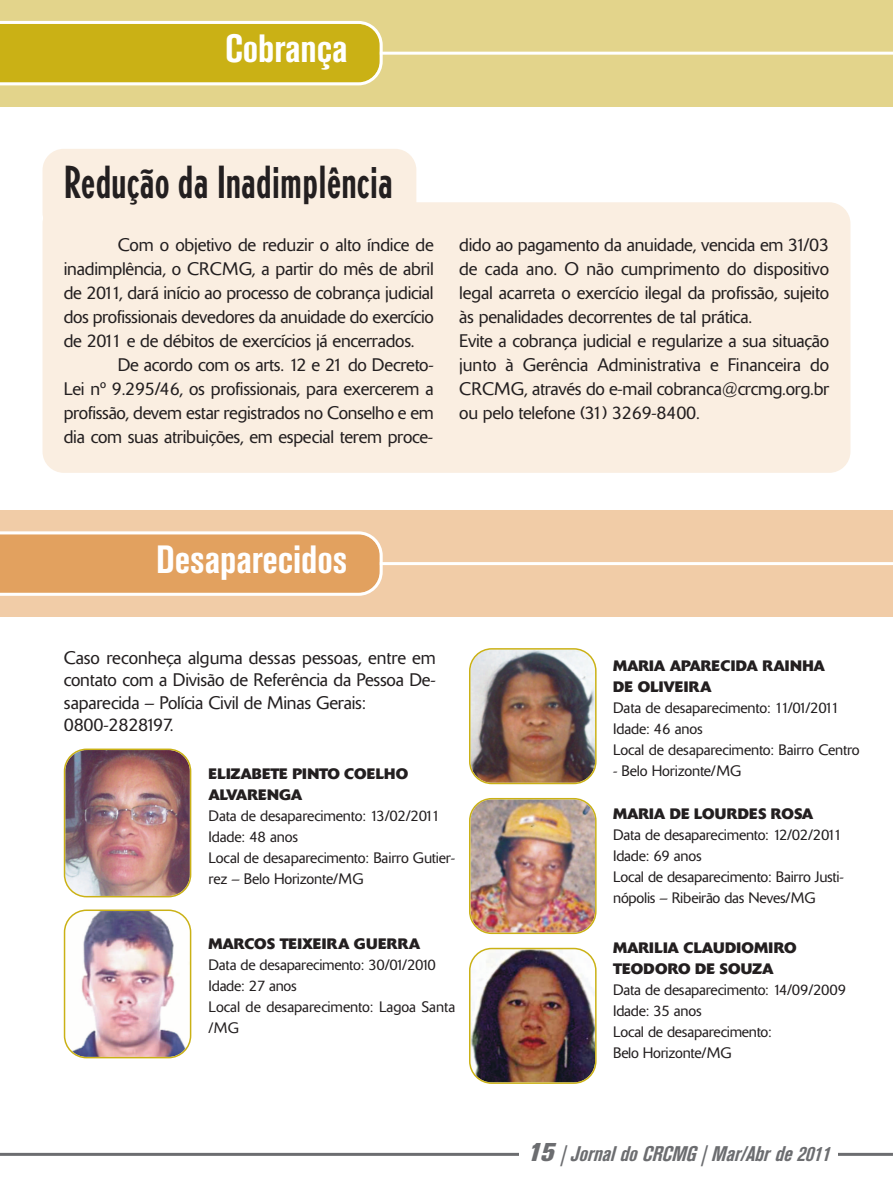
<style>
.page{position:relative;width:893px;height:1191px;background:#fff}
.page>*{position:absolute;margin:0;border:0;box-sizing:border-box;transform-origin:0 0}
.t1{font:500 condensed 45px "AT Erbar";color:#231f20}
.t2{font:700 condensed 39px "Akzidenz Grotesk BE";color:#fff}
.t3{font:21px "FT100 IT";color:#6c6d70}
.t4{font:300 18px/24px "Delta";letter-spacing:-.015em;color:#231f20}
.t5{font:300 15px/21px "Delta";letter-spacing:-.01em;color:#231f20}
.t6{font:700 15px/21px "Delta";letter-spacing:-.01em;color:#231f20}
.t7{font:700 15px/21px "Delta";letter-spacing:.01em;color:#231f20}
.s1{font-family:"FT100 EXBDIT";font-size:25.5px}
</style>
<div class="page">
<div style="left:0;top:0;width:893px;height:106px;background:#e3d48b"></div>
<hr style="left:0;top:52px;width:893px;height:3px;background:#fff">
<svg style="left:0;top:21px;width:383px;height:64px;background:#cfb82c"></svg>
<div style="left:0;top:510px;width:893px;height:107px;background:#f1cca7"></div>
<hr style="left:0;top:562px;width:893px;height:3px;background:#fff">
<svg style="left:0;top:531px;width:383px;height:65px;background:#e5ab70"></svg>
<img style="left:64px;top:748px;width:127px;height:149px">
<img style="left:64px;top:909px;width:127px;height:149px">
<img style="left:469px;top:648px;width:128px;height:136px">
<img style="left:469px;top:798px;width:128px;height:136px">
<img style="left:469px;top:947px;width:128px;height:136px">
<hr style="left:0;top:1152px;width:893px;height:3px;background:#6c6d70">
<div style="left:519px;top:1140px;width:319px;height:38px;background:#fff"></div>
<div style="left:43px;top:202px;width:807px;height:271px;background:#faeee1;border-radius:21px"></div>
<div style="left:43px;top:149px;width:373px;height:85px;background:#faeee1;border-radius:21px"></div>
<h2 class="t2" style="left:225px;top:35px;width:124px">Cobrança</h2>
<h1 class="t1" style="left:64px;top:165px;width:331px">Redução da Inadimplência</h1>
<p class="t4" style="left:64px;top:234px;width:371px;text-align:justify;text-indent:54px">Com o objetivo de reduzir o alto índice de inadimplência, o CRCMG, a partir do mês de abril de 2011, dará início ao processo de cobrança judicial dos profissionais devedores da anuidade do exercício de 2011 e de débitos de exercícios já encerrados.</p>
<p class="t4" style="left:64px;top:354px;width:371px;text-align:justify;text-indent:54px">De acordo com os arts. 12 e 21 do Decreto-Lei nº 9.295/46, os profissionais, para exercerem a profissão, devem estar registrados no Conselho e em dia com suas atribuições, em especial terem proce-</p>
<p class="t4" style="left:459px;top:234px;width:372px">dido ao pagamento da anuidade, vencida em 31/03 de cada ano. O não cumprimento do dispositivo legal acarreta o exercício ilegal da profissão, sujeito às penalidades decorrentes de tal prática.<br>Evite a cobrança judicial e regularize a sua situação junto à Gerência Administrativa e Financeira do CRCMG, através do e-mail cobranca@crcmg.org.br ou pelo telefone (31) 3269-8400.</p>
<h2 class="t2" style="left:156px;top:545px;width:193px">Desaparecidos</h2>
<p class="t4" style="left:64px;top:648px;width:374px;line-height:22.5px">Caso reconheça alguma dessas pessoas, entre em contato com a Divisão de Referência da Pessoa De&shy;saparecida – Polícia Civil de Minas Gerais:<br>0800-2828197.</p>
<p class="t6" style="left:209px;top:764px;width:201px">ELIZABETE PINTO COELHO<br>ALVARENGA</p>
<p class="t5" style="left:209px;top:806px;width:248px">Data de desaparecimento: 13/02/2011<br>Idade: 48 anos<br>Local de desaparecimento: Bairro Gutier&shy;rez – Belo Horizonte/MG</p>
<p class="t7" style="left:209px;top:934px;width:213px">MARCOS TEIXEIRA GUERRA</p>
<p class="t5" style="left:209px;top:955px;width:248px">Data de desaparecimento: 30/01/2010<br>Idade: 27 anos<br>Local de desaparecimento: Lagoa Santa /MG</p>
<p class="t6" style="left:613px;top:656px;width:213px">MARIA APARECIDA RAINHA<br>DE OLIVEIRA</p>
<p class="t5" style="left:613px;top:698px;width:248px">Data de desaparecimento: 11/01/2011<br>Idade: 46 anos<br>Local de desaparecimento: Bairro Centro</p>
<p class="t5" style="left:613px;top:761px;width:130px">- Belo Horizonte/MG</p>
<p class="t6" style="left:613px;top:804px;width:202px">MARIA DE LOURDES ROSA</p>
<p class="t5" style="left:613px;top:825px;width:232px">Data de desaparecimento: 12/02/2011<br>Idade: 69 anos<br>Local de desaparecimento: Bairro Justi&shy;nópolis – Ribeirão das Neves/MG</p>
<p class="t7" style="left:613px;top:939px;width:185px">MARILIA CLAUDIOMIRO<br>TEODORO DE SOUZA</p>
<p class="t5" style="left:613px;top:981px;width:234px">Data de desaparecimento: 14/09/2009<br>Idade: 35 anos<br>Local de desaparecimento:<br>Belo Horizonte/MG</p>
<p class="t3" style="left:527px;top:1145px;width:305px"><span class="s1">15</span> | Jornal do CRCMG | Mar/Abr de 2011</p>
</div>
